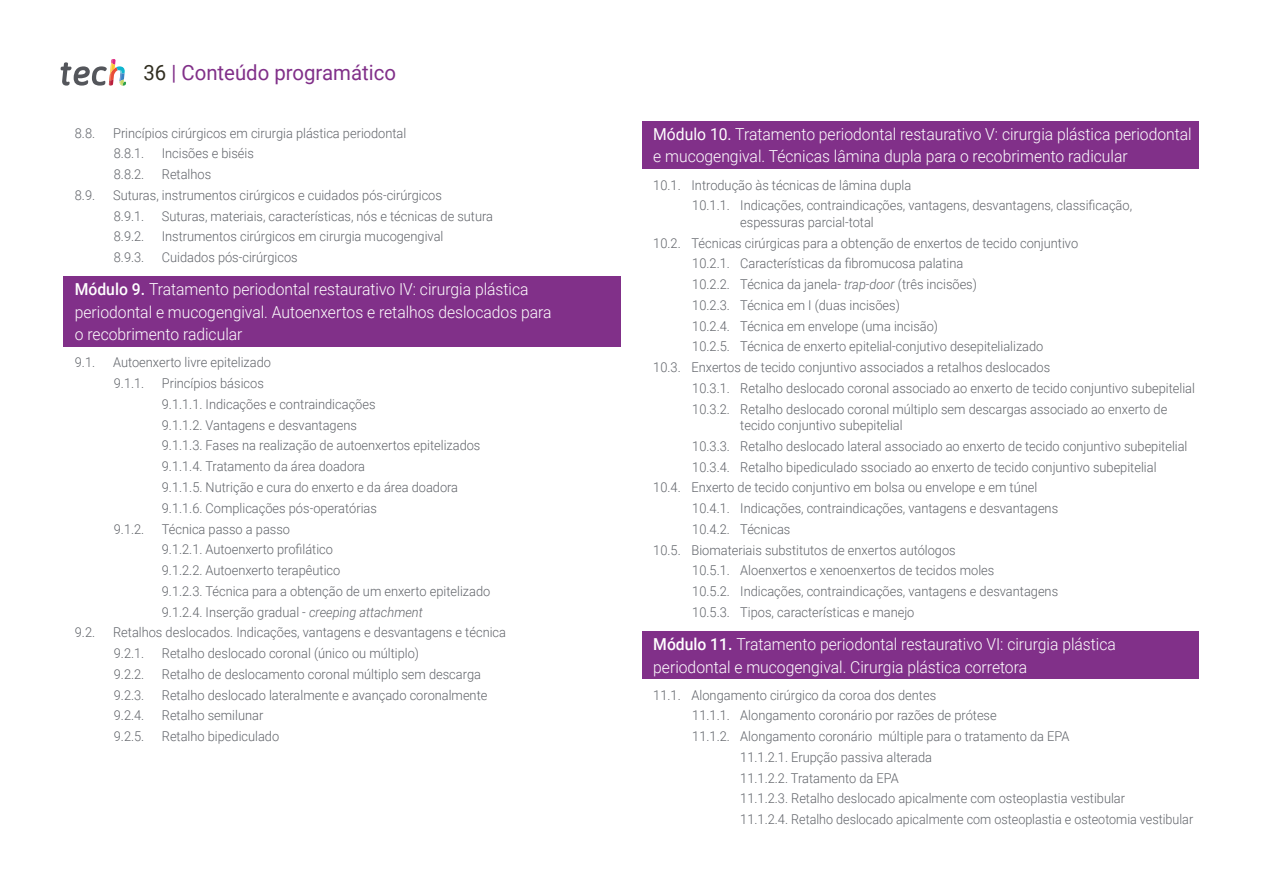
<style>
.page{position:relative;width:1263px;height:893px;background:#fff}
.page>*{position:absolute;margin:0;border:0;box-sizing:border-box;transform-origin:0 0}
.t1{font:21px "Roboto";color:#813089}
.t2{font:300 16.5px/22.5px "Roboto";color:#fff;scale:.95 1}
.t3{font:300 13.5px/20.7px "Roboto";color:#61646a;scale:.95 1}
.s1{color:#312e20}
.s2{font-weight:500}
.s3{font-style:italic}
.s4{font-weight:400}
</style>
<div class="page">
<div style="left:64px;top:277px;width:557px;height:70px;background:#813089"></div>
<div style="left:642px;top:121px;width:557px;height:48px;background:#813089"></div>
<div style="left:642px;top:631px;width:557px;height:48px;background:#813089"></div>
<svg style="left:61px;top:59px;width:65px;height:27px"></svg>
<h1 class="t1" style="left:144px;top:57px;width:254px"><span class="s1">36</span> | Conteúdo programático</h1>
<p class="t3" style="left:75px;top:122px;width:23px">8.8.</p>
<p class="t3" style="left:113px;top:122px;width:310px">Princípios cirúrgicos em cirurgia plástica periodontal<br>8.8.1.</p>
<p class="t3" style="left:162px;top:143px;width:98px">Incisões e biséis</p>
<p class="t3" style="left:114px;top:164px;width:34px">8.8.2.</p>
<p class="t3" style="left:162px;top:164px;width:53px">Retalhos</p>
<p class="t3" style="left:75px;top:184px;width:23px">8.9.</p>
<p class="t3" style="left:113px;top:184px;width:348px">Suturas, instrumentos cirúrgicos e cuidados pós-cirúrgicos<br>8.9.1.</p>
<p class="t3" style="left:162px;top:205px;width:350px">Suturas, materiais, características, nós e técnicas de sutura</p>
<p class="t3" style="left:114px;top:226px;width:34px">8.9.2.</p>
<p class="t3" style="left:162px;top:226px;width:298px">Instrumentos cirúrgicos em cirurgia mucogengival</p>
<p class="t3" style="left:114px;top:247px;width:34px">8.9.3.</p>
<p class="t3" style="left:162px;top:247px;width:145px">Cuidados pós-cirúrgicos</p>
<p class="t2" style="left:75px;top:278px;width:503px"><span class="s2">Módulo 9.</span> Tratamento periodontal restaurativo IV: cirurgia plástica periodontal e mucogengival. Autoenxertos e retalhos deslocados para o recobrimento radicular</p>
<p class="t3" style="left:75px;top:352px;width:23px">9.1.</p>
<p class="t3" style="left:113px;top:352px;width:168px">Autoenxerto livre epitelizado<br>9.1.1.</p>
<p class="t3" style="left:162px;top:373px;width:337px">Princípios básicos<br>9.1.1.1. Indicações e contraindicações<br>9.1.1.2. Vantagens e desvantagens<br>9.1.1.3. Fases na realização de autoenxertos epitelizados 9.1.1.4. Tratamento da área doadora<br>9.1.1.5. Nutrição e cura do enxerto e da área doadora 9.1.1.6. Complicações pós-operatórias</p>
<p class="t3" style="left:114px;top:518px;width:34px">9.1.2.</p>
<p class="t3" style="left:162px;top:518px;width:347px">Técnica passo a passo<br>9.1.2.1. Autoenxerto profilático<br>9.1.2.2. Autoenxerto terapêutico<br>9.1.2.3. Técnica para a obtenção de um enxerto epitelizado 9.1.2.4. Inserção gradual - <span class="s3">creeping attachment</span></p>
<p class="t3" style="left:75px;top:622px;width:23px">9.2.</p>
<p class="t3" style="left:113px;top:622px;width:415px">Retalhos deslocados. Indicações, vantagens e desvantagens e técnica<br>9.2.1.</p>
<p class="t3" style="left:162px;top:642px;width:272px">Retalho deslocado coronal (único ou múltiplo)</p>
<p class="t3" style="left:114px;top:663px;width:34px">9.2.2.</p>
<p class="t3" style="left:162px;top:663px;width:337px">Retalho de deslocamento coronal múltiplo sem descarga</p>
<p class="t3" style="left:114px;top:684px;width:34px">9.2.3.</p>
<p class="t3" style="left:162px;top:684px;width:344px">Retalho deslocado lateralmente e avançado coronalmente</p>
<p class="t3" style="left:114px;top:705px;width:34px">9.2.4.</p>
<p class="t3" style="left:162px;top:705px;width:108px">Retalho semilunar</p>
<p class="t3" style="left:114px;top:725px;width:34px">9.2.5.</p>
<p class="t3" style="left:162px;top:725px;width:125px">Retalho bipediculado</p>
<p class="t2" style="left:653px;top:122px;width:568px"><span class="s4">Módulo 10.</span> Tratamento periodontal restaurativo V: cirurgia plástica periodontal e mucogengival. Técnicas lâmina dupla para o recobrimento radicular</p>
<p class="t3" style="left:692px;top:174px;width:464px;text-indent:-39px">10.1. Introdução às técnicas de lâmina dupla<br>10.1.1. Indicações, contraindicações, vantagens, desvantagens, classificação,</p>
<p class="t3" style="left:740px;top:211px;width:142px">espessuras parcial-total</p>
<p class="t3" style="left:653px;top:232px;width:449px">10.2. Técnicas cirúrgicas para a obtenção de enxertos de tecido conjuntivo</p>
<p class="t3" style="left:692px;top:253px;width:287px">10.2.1. Características da fibromucosa palatina</p>
<p class="t3" style="left:692px;top:273px;width:301px">10.2.2. Técnica da janela- <span class="s3">trap-door</span> (três incisões)</p>
<p class="t3" style="left:692px;top:294px;width:220px">10.2.3. Técnica em I (duas incisões)</p>
<p class="t3" style="left:692px;top:315px;width:260px">10.2.4. Técnica em envelope (uma incisão)</p>
<p class="t3" style="left:692px;top:336px;width:371px">10.2.5. Técnica de enxerto epitelial-conjutivo desepitelializado</p>
<p class="t3" style="left:653px;top:356px;width:419px">10.3. Enxertos de tecido conjuntivo associados a retalhos deslocados</p>
<p class="t3" style="left:692px;top:377px;width:531px">10.3.1. Retalho deslocado coronal associado ao enxerto de tecido conjuntivo subepitelial</p>
<p class="t3" style="left:692px;top:398px;width:502px">10.3.2. Retalho deslocado coronal múltiplo sem descargas associado ao enxerto de</p>
<p class="t3" style="left:740px;top:414px;width:172px">tecido conjuntivo subepitelial</p>
<p class="t3" style="left:692px;top:435px;width:523px">10.3.3. Retalho deslocado lateral associado ao enxerto de tecido conjuntivo subepitelial</p>
<p class="t3" style="left:692px;top:456px;width:490px">10.3.4. Retalho bipediculado ssociado ao enxerto de tecido conjuntivo subepitelial</p>
<p class="t3" style="left:653px;top:477px;width:406px">10.4. Enxerto de tecido conjuntivo em bolsa ou envelope e em túnel</p>
<p class="t3" style="left:692px;top:497px;width:387px">10.4.1. Indicações, contraindicações, vantagens e desvantagens</p>
<p class="t3" style="left:692px;top:518px;width:105px">10.4.2. Técnicas</p>
<p class="t3" style="left:653px;top:539px;width:320px">10.5. Biomateriais substitutos de enxertos autólogos</p>
<p class="t3" style="left:692px;top:560px;width:319px">10.5.1. Aloenxertos e xenoenxertos de tecidos moles</p>
<p class="t3" style="left:692px;top:580px;width:387px">10.5.2. Indicações, contraindicações, vantagens e desvantagens</p>
<p class="t3" style="left:692px;top:601px;width:235px">10.5.3. Tipos, características e manejo</p>
<p class="t2" style="left:653px;top:632px;width:488px"><span class="s2">Módulo 11.</span> Tratamento periodontal restaurativo VI: cirurgia plástica periodontal e mucogengival. Cirurgia plástica corretora</p>
<p class="t3" style="left:653px;top:684px;width:299px">11.1. Alongamento cirúrgico da coroa dos dentes</p>
<p class="t3" style="left:692px;top:705px;width:322px">11.1.1. Alongamento coronário por razões de prótese</p>
<p class="t3" style="left:692px;top:725px;width:399px">11.1.2. Alongamento coronário múltiple para o tratamento da EPA</p>
<p class="t3" style="left:740px;top:746px;width:203px">11.1.2.1. Erupção passiva alterada</p>
<p class="t3" style="left:740px;top:767px;width:168px">11.1.2.2. Tratamento da EPA</p>
<p class="t3" style="left:740px;top:788px;width:407px">11.1.2.3. Retalho deslocado apicalmente com osteoplastia vestibular</p>
<p class="t3" style="left:740px;top:808px;width:478px">11.1.2.4. Retalho deslocado apicalmente com osteoplastia e osteotomia vestibular</p>
</div>
